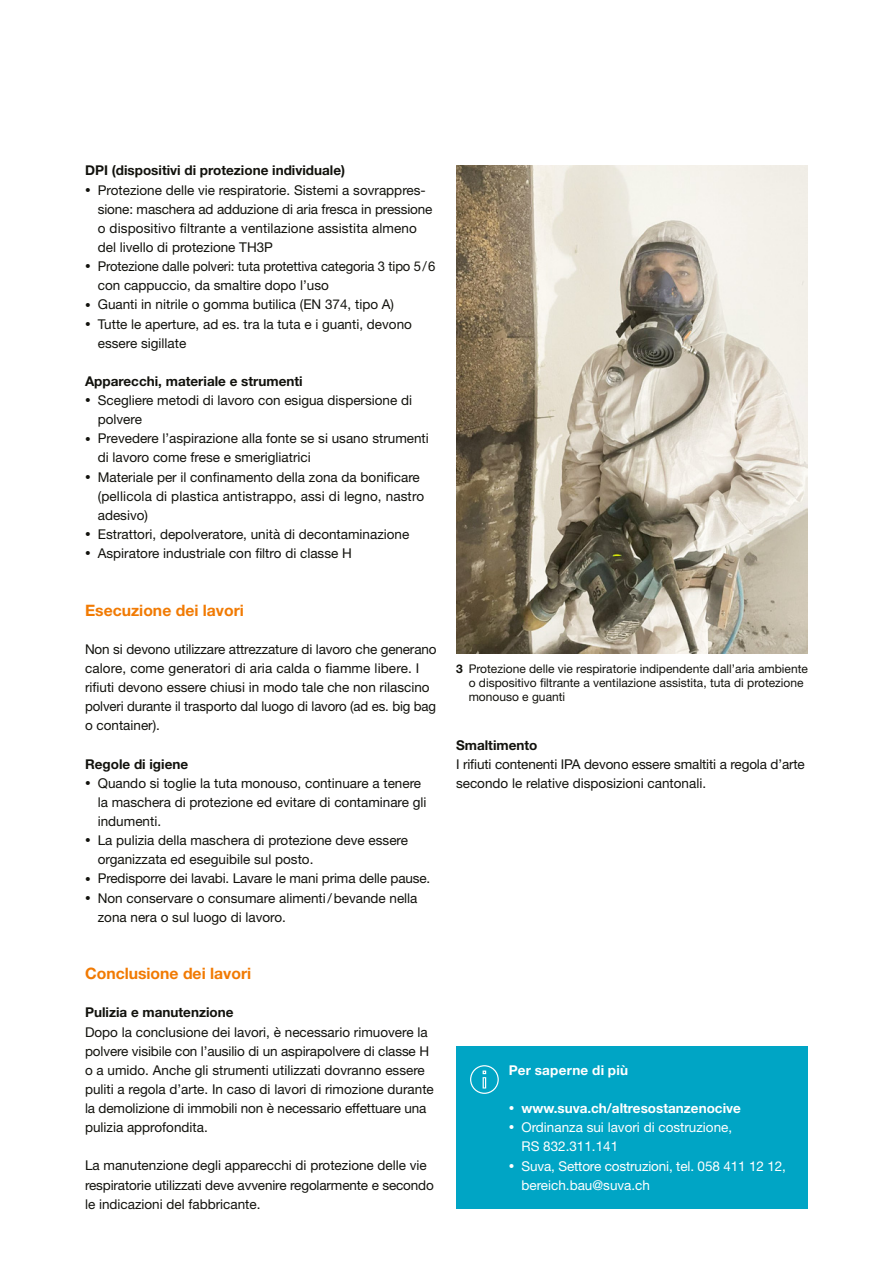
<style>
.page{position:relative;width:893px;height:1263px;background:#fff}
.page>*{position:absolute;margin:0;border:0;box-sizing:border-box;transform-origin:0 0}
.t1{font:700 15.75px "Helvetica Neue LT Std";color:#f17a03}
.t2{font:13.5px/19.2px "Helvetica Neue LT Std";color:#12120d}
.t3{font:700 13.5px "Helvetica Neue LT Std";color:#12120d}
.t4{font:13.5px/19.2px "Helvetica Neue LT Std";color:#fff}
.t5{font:700 13.5px "Helvetica Neue LT Std";color:#fff}
.t6{font:700 13.5px "Helvetica Neue LT Std";letter-spacing:.02em;color:#fff}
.t7{font:12px/13.8px "Helvetica Neue LT Std";color:#12120d}
.s1{font-size:11.25px}
.s2{font-weight:700}
.s3{font-weight:400;font-size:11.25px}
</style>
<div class="page">
<img style="left:456px;top:166px;width:352px;height:488px">
<div style="left:456px;top:1046px;width:352px;height:163px;background:#00a5c5"></div>
<svg style="left:470px;top:1065px;width:29px;height:29px"></svg>
<p class="t3" style="left:85px;top:162px;width:262px">DPI (dispositivi di protezione individuale)</p>
<p class="t2" style="left:98px;top:180px;width:336px;text-indent:-13px"><span class="s1">•</span> Protezione delle vie respiratorie. Sistemi a sovrappres&shy;sione: maschera ad adduzione di aria fresca in pressione o dispositivo filtrante a ventilazione assistita almeno del livello di protezione TH3P</p>
<p class="t2" style="left:98px;top:256px;width:339px;text-indent:-13px"><span class="s1">•</span> Protezione dalle polveri: tuta protettiva categoria 3 tipo 5/6 con cappuccio, da smaltire dopo l’uso</p>
<p class="t2" style="left:85px;top:295px;width:311px"><span class="s1">•</span> Guanti in nitrile o gomma butilica (EN 374, tipo A)</p>
<p class="t2" style="left:98px;top:314px;width:316px;text-indent:-13px"><span class="s1">•</span> Tutte le aperture, ad es. tra la tuta e i guanti, devono essere sigillate</p>
<p class="t3" style="left:85px;top:373px;width:219px">Apparecchi, materiale e strumenti</p>
<p class="t2" style="left:98px;top:390px;width:316px;text-indent:-13px"><span class="s1">•</span> Scegliere metodi di lavoro con esigua dispersione di polvere</p>
<p class="t2" style="left:98px;top:429px;width:333px;text-indent:-13px"><span class="s1">•</span> Prevedere l’aspirazione alla fonte se si usano strumenti di lavoro come frese e smerigliatrici</p>
<p class="t2" style="left:98px;top:467px;width:328px;text-indent:-13px"><span class="s1">•</span> Materiale per il confinamento della zona da bonificare (pellicola di plastica antistrappo, assi di legno, nastro adesivo)</p>
<p class="t2" style="left:85px;top:524px;width:326px"><span class="s1">•</span> Estrattori, depolveratore, unità di decontaminazione</p>
<p class="t2" style="left:85px;top:543px;width:268px"><span class="s1">•</span> Aspiratore industriale con filtro di classe H</p>
<p class="t1" style="left:85px;top:600px;width:160px">Esecuzione dei lavori</p>
<p class="t2" style="left:85px;top:639px;width:353px">Non si devono utilizzare attrezzature di lavoro che generano calore, come generatori di aria calda o fiamme libere. I rifiuti devono essere chiusi in modo tale che non rilascino polveri durante il trasporto dal luogo di lavoro (ad es. big bag o container).</p>
<p class="t3" style="left:85px;top:755px;width:105px">Regole di igiene</p>
<p class="t2" style="left:98px;top:773px;width:330px;text-indent:-13px"><span class="s1">•</span> Quando si toglie la tuta monouso, continuare a tenere la maschera di protezione ed evitare di contaminare gli indumenti.</p>
<p class="t2" style="left:98px;top:830px;width:312px;text-indent:-13px"><span class="s1">•</span> La pulizia della maschera di protezione deve essere organizzata ed eseguibile sul posto.</p>
<p class="t2" style="left:85px;top:869px;width:347px"><span class="s1">•</span> Predisporre dei lavabi. Lavare le mani prima delle pause.</p>
<p class="t2" style="left:98px;top:888px;width:321px;text-indent:-13px"><span class="s1">•</span> Non conservare o consumare alimenti/bevande nella zona nera o sul luogo di lavoro.</p>
<p class="t1" style="left:85px;top:964px;width:168px">Conclusione dei lavori</p>
<p class="t3" style="left:85px;top:1004px;width:150px">Pulizia e manutenzione</p>
<p class="t2" style="left:85px;top:1022px;width:350px">Dopo la conclusione dei lavori, è necessario rimuovere la polvere visibile con l’ausilio di un aspirapolvere di classe H o a umido. Anche gli strumenti utilizzati dovranno essere puliti a regola d’arte. In caso di lavori di rimozione durante la demolizione di immobili non è necessario effettuare una pulizia approfondita.</p>
<p class="t2" style="left:85px;top:1156px;width:350px">La manutenzione degli apparecchi di protezione delle vie respiratorie utilizzati deve avvenire regolarmente e secondo le indicazioni del fabbricante.</p>
<p class="t7" style="left:469px;top:662px;width:341px;text-indent:-13px"><span class="s2">3</span> Protezione delle vie respiratorie indipendente dall’aria ambiente o dispositivo filtrante a ventilazione assistita, tuta di protezione monouso e guanti</p>
<p class="t3" style="left:456px;top:736px;width:83px">Smaltimento</p>
<p class="t2" style="left:456px;top:754px;width:350px">I rifiuti contenenti IPA devono essere smaltiti a regola d’arte secondo le relative disposizioni cantonali.</p>
<p class="t6" style="left:509px;top:1062px;width:121px">Per saperne di più</p>
<p class="t5" style="left:509px;top:1100px;width:234px"><span class="s3">•</span> www.suva.ch/altresostanzenocive</p>
<p class="t4" style="left:521px;top:1118px;width:212px;text-indent:-13px"><span class="s1">•</span> Ordinanza sui lavori di costruzione,<br>RS 832.311.141</p>
<p class="t4" style="left:521px;top:1156px;width:266px;text-indent:-13px"><span class="s1">•</span> Suva, Settore costruzioni, tel. 058 411 12 12, bereich.bau@suva.ch</p>
</div>
